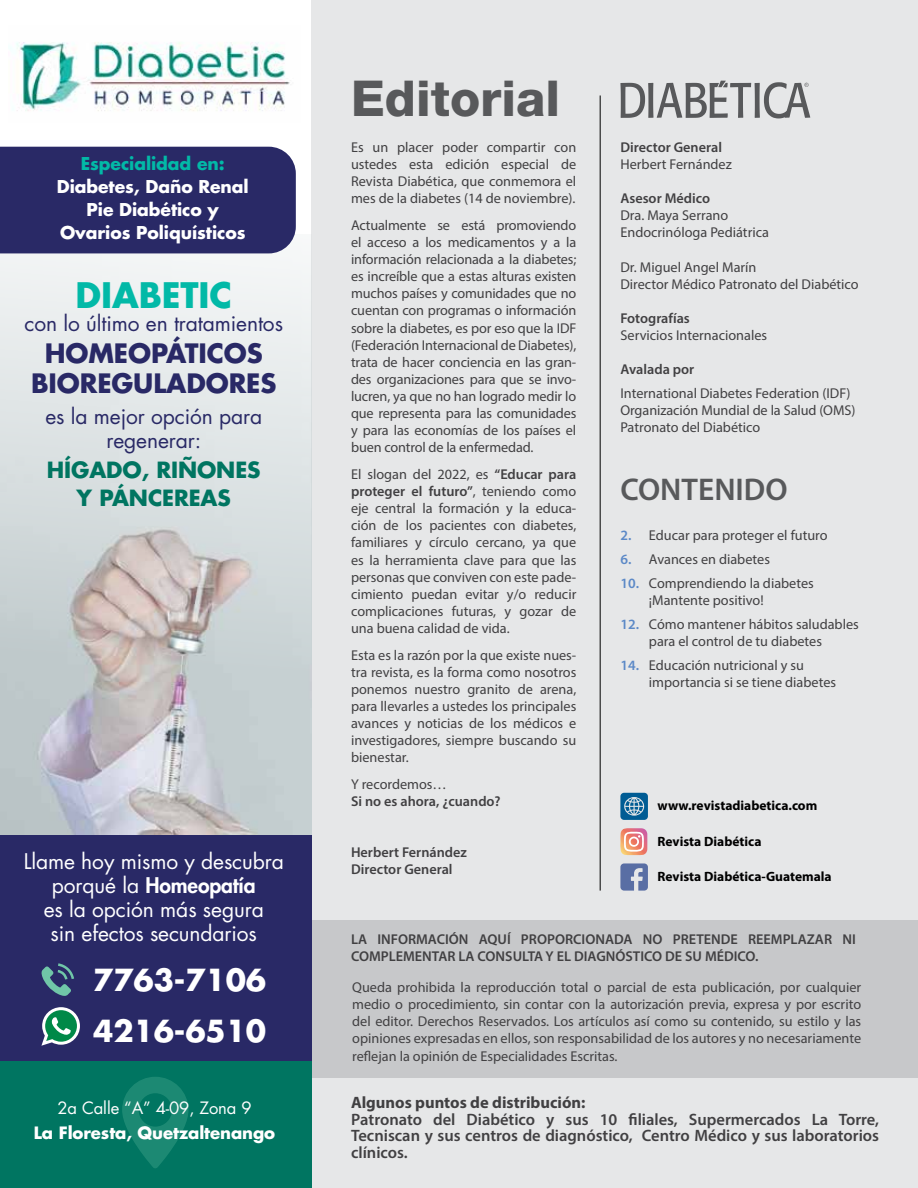
<style>
.page{position:relative;width:918px;height:1188px;background:#fff}
.page>*{position:absolute;margin:0;border:0;box-sizing:border-box;transform-origin:0 0}
.t1{font:800 49.5px "Helvetica Neue LT Std";color:#58595b}
.t2{font:700 34.2px "Futura Std";letter-spacing:-.005em;color:#02b9a7}
.t3{font:600 31.5px "Myriad Pro";color:#58595b}
.t4{font:700 29.55px/50.7px "Futura Std";letter-spacing:-.005em;color:#fff}
.t5{font:700 25.95px/29.7px "Futura Std";letter-spacing:-.005em;color:#292966;text-align:center}
.t6{font:700 21.75px/28.5px "Futura Std";letter-spacing:-.005em;color:#007561;text-align:center}
.t7{font:21px/24px "Futura Std";letter-spacing:-.005em;color:#fff;text-align:center}
.t8{font:21px/24px "Futura Std";letter-spacing:-.005em;color:#292966;text-align:center}
.t9{font:700 17.25px/22.8px "Futura Std";letter-spacing:-.005em;color:#fff;text-align:center}
.t10{font:700 17.25px "Futura Std";letter-spacing:-.005em;color:#02b9a7}
.t11{font:600 16.5px/16.5px "Myriad Pro";color:#414042;text-align:justify}
.t12{font:700 16.5px "Myriad Pro";color:#414042}
.t13{font:700 16.5px "Futura Std";letter-spacing:-.005em;color:#fff}
.t14{font:16.5px "Futura Std";letter-spacing:-.005em;color:#fff}
.t15{font:14.25px/17.1px "Myriad Pro";color:#414042}
.t16{font:600 14.25px/17.1px "Myriad Pro";color:#414042}
.t17{font:700 13.5px "Myriad Pro";color:#000}
.s1{font-weight:800}
.s2{font-weight:600}
.s3{font-weight:600;color:#5c89c7}
</style>
<div class="page">
<div style="left:312px;top:0;width:606px;height:1188px;background:#e6e7e8"></div>
<hr style="left:600px;top:95px;width:1px;height:796px;background:#000">
<svg style="left:620px;top:81px;width:190px;height:37px"></svg>
<div style="left:309px;top:920px;width:609px;height:158px;background:#c7c8ca"></div>
<svg style="left:620px;top:828px;width:27px;height:27px"></svg>
<svg style="left:620px;top:863px;width:28px;height:28px"></svg>
<div style="left:620px;top:793px;width:28px;height:27px;background:#005c94;border-radius:4px"></div>
<svg style="left:624px;top:797px;width:20px;height:19px"></svg>
<img style="left:0;top:234px;width:312px;height:602px">
<div style="left:0;top:1061px;width:312px;height:127px;background:#007561"></div>
<div style="left:0;top:147px;width:296px;height:106px;background:#292966"></div>
<svg style="left:122px;top:1077px;width:66px;height:91px"></svg>
<div style="left:0;top:836px;width:312px;height:225px;background:#292966"></div>
<svg style="left:41px;top:963px;width:33px;height:33px"></svg>
<svg style="left:41px;top:1007px;width:39px;height:39px"></svg>
<img style="left:10px;top:42px;width:280px;height:69px">
<p class="t10" style="left:81px;top:152px;width:145px">Especialidad en:</p>
<p class="t9" style="left:57px;top:175px;width:193px">Diabetes, Daño Renal<br>Pie Diabético y<br>Ovarios Poliquísticos</p>
<h2 class="t2" style="left:76px;top:272px;width:158px">DIABETIC</h2>
<h3 class="t5" style="left:31px;top:338px;width:247px">HOMEOPÁTICOS<br>BIOREGULADORES</h3>
<h3 class="t8" style="left:25px;top:311px;width:260px">con lo último en tratamientos</h3>
<h3 class="t8" style="left:45px;top:404px;width:218px">es la mejor opción para regenerar:</h3>
<h3 class="t6" style="left:47px;top:455px;width:215px">HÍGADO, RIÑONES<br>Y PÁNCEREAS</h3>
<h3 class="t7" style="left:24px;top:849px;width:262px">Llame hoy mismo y descubra porqué la <span class="s1">Homeopatía<br></span>es la opción más segura<br>sin efectos secundarios</h3>
<h3 class="t4" style="left:93px;top:954px;width:174px">7763-7106<br>4216-6510</h3>
<p class="t14" style="left:57px;top:1097px;width:196px">2a Calle “A” 4-09, Zona 9</p>
<p class="t13" style="left:34px;top:1122px;width:243px">La Floresta, Quetzaltenango</p>
<h1 class="t1" style="left:351px;top:69px;width:210px">Editorial</h1>
<p class="t15" style="left:351px;top:138px;width:227px;text-align:justify">Es un placer poder compartir con ustedes esta edición especial de Revista Diabética, que conmemora el mes de la diabetes (14 de noviembre).</p>
<p class="t15" style="left:351px;top:216px;width:227px;text-align:justify">Actualmente se está promoviendo el acceso a los medicamentos y a la información relacionada a la diabetes; es increíble que a estas alturas existen muchos países y comunidades que no cuentan con programas o información sobre la diabetes, es por eso que la IDF (Federación Internacional de Diabetes), trata de hacer conciencia en las gran&shy;des organizaciones para que se invo&shy;lucren, ya que no han logrado medir lo que representa para las comunidades y para las economías de los países el buen control de la enfermedad.</p>
<p class="t15" style="left:351px;top:466px;width:227px;text-align:justify">El slogan del 2022, es <span class="s2">“Educar para proteger el futuro”</span>, teniendo como eje central la formación y la educa&shy;ción de los pacientes con diabetes, familiares y círculo cercano, ya que es la herramienta clave para que las personas que conviven con este pade&shy;cimiento puedan evitar y/o reducir complicaciones futuras, y gozar de una buena calidad de vida.</p>
<p class="t15" style="left:351px;top:646px;width:227px;text-align:justify">Esta es la razón por la que existe nues&shy;tra revista, es la forma como nosotros ponemos nuestro granito de arena, para llevarles a ustedes los principales avances y noticias de los médicos e investigadores, siempre buscando su bienestar.</p>
<p class="t15" style="left:351px;top:776px;width:97px">Y recordemos…</p>
<p class="t16" style="left:351px;top:793px;width:151px">Si no es ahora, ¿cuando?</p>
<p class="t16" style="left:351px;top:844px;width:117px;line-height:16.5px">Herbert Fernández<br>Director General</p>
<p class="t16" style="left:620px;top:138px;width:103px">Director General</p>
<p class="t15" style="left:620px;top:155px;width:113px">Herbert Fernández</p>
<p class="t16" style="left:620px;top:189px;width:91px">Asesor Médico</p>
<p class="t15" style="left:620px;top:207px;width:150px">Dra. Maya Serrano<br>Endocrinóloga Pediátrica</p>
<p class="t15" style="left:620px;top:258px;width:240px">Dr. Miguel Angel Marín<br>Director Médico Patronato del Diabético</p>
<p class="t16" style="left:620px;top:309px;width:71px">Fotografías</p>
<p class="t15" style="left:620px;top:326px;width:148px">Servicios Internacionales</p>
<p class="t16" style="left:620px;top:360px;width:75px">Avalada por</p>
<p class="t15" style="left:620px;top:384px;width:237px">International Diabetes Federation (IDF)<br>Organización Mundial de la Salud (OMS)<br>Patronato del Diabético</p>
<h3 class="t3" style="left:620px;top:469px;width:169px">CONTENIDO</h3>
<p class="t15" style="left:620px;top:526px;width:209px"><span class="s3">2.</span> Educar para proteger el futuro</p>
<p class="t15" style="left:620px;top:550px;width:151px"><span class="s3">6.</span> Avances en diabetes</p>
<p class="t15" style="left:649px;top:574px;width:166px;text-indent:-28px"><span class="s3">10.</span> Comprendiendo la diabetes ¡Mantente positivo!</p>
<p class="t15" style="left:620px;top:615px;width:240px;text-align:center"><span class="s3">12.</span> Cómo mantener hábitos saludables para el control de tu diabetes</p>
<p class="t15" style="left:649px;top:656px;width:189px;text-indent:-28px"><span class="s3">14.</span> Educación nutricional y su importancia si se tiene diabetes</p>
<p class="t17" style="left:658px;top:797px;width:161px">www.revistadiabetica.com</p>
<p class="t17" style="left:658px;top:832px;width:106px">Revista Diabética</p>
<p class="t17" style="left:658px;top:868px;width:176px">Revista Diabética-Guatemala</p>
<p class="t16" style="left:351px;top:930px;width:506px">LA INFORMACIÓN AQUÍ PROPORCIONADA NO PRETENDE REEMPLAZAR NI<br>COMPLEMENTAR LA CONSULTA Y EL DIAGNÓSTICO DE SU MÉDICO.</p>
<p class="t15" style="left:352px;top:979px;width:510px;text-align:justify">Queda prohibida la reproducción total o parcial de esta publicación, por cualquier medio o procedimiento, sin contar con la autorización previa, expresa y por escrito del editor. Derechos Reservados. Los artículos así como su contenido, su estilo y las opiniones expresadas en ellos, son responsabilidad de los autores y no necesariamente reflejan la opinión de Especialidades Escritas.</p>
<p class="t12" style="left:351px;top:1092px;width:236px">Algunos puntos de distribución:</p>
<p class="t11" style="left:351px;top:1111px;width:530px">Patronato del Diabético y sus 10 filiales, Supermercados La Torre, Tecniscan y sus centros de diagnóstico, Centro Médico y sus laboratorios clínicos.</p>
</div>
